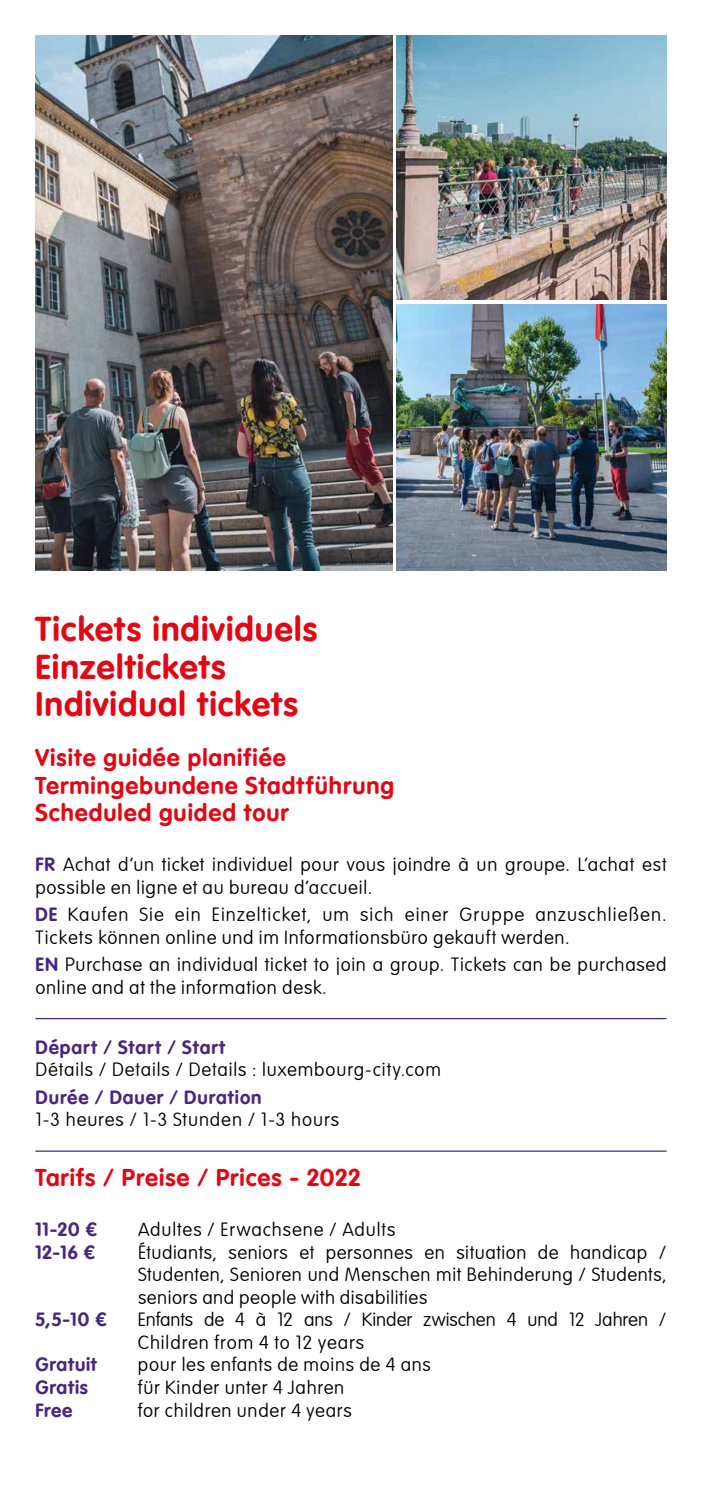
<style>
.page{position:relative;width:702px;height:1489px;background:#fff}
.page>*{position:absolute;margin:0;border:0;box-sizing:border-box;transform-origin:0 0}
.t1{font:700 33.75px/37.5px "VAG Rounded Next";letter-spacing:.03em;color:#e30613}
.t2{font:700 23.75px/27.5px "VAG Rounded Next";letter-spacing:.04em;color:#e30613}
.t3{font:300 18.75px/22.5px "VAG Rounded Next";letter-spacing:.035em;color:#000}
.t4{font:700 18.75px "VAG Rounded Next";letter-spacing:.045em;color:#482683}
.t5{font:300 18.75px/22.5px "VAG Rounded Next";color:#000}
.s1{font-weight:700;color:#482683}
</style>
<div class="page">
<hr style="left:35px;top:1017px;width:631px;height:2px;background:#482683">
<hr style="left:35px;top:1150px;width:631px;height:1px;background:#482683">
<img style="left:35px;top:35px;width:357px;height:535px">
<img style="left:396px;top:35px;width:270px;height:264px">
<img style="left:396px;top:304px;width:270px;height:266px">
<h1 class="t1" style="left:35px;top:610px;width:283px">Tickets individuels<br>Einzeltickets<br>Individual tickets</h1>
<p class="t2" style="left:35px;top:744px;width:360px">Visite guidée planifiée<br>Termingebundene Stadtführung<br>Scheduled guided tour</p>
<p class="t3" style="left:35px;top:854px;width:632px"><span class="s1">FR</span> Achat d’un ticket individuel pour vous joindre à un groupe. L’achat est possible en ligne et au bureau d’accueil.</p>
<p class="t3" style="left:35px;top:904px;width:632px"><span class="s1">DE</span> Kaufen Sie ein Einzelticket, um sich einer Gruppe anzuschließen.<br>Tickets können online und im Informationsbüro gekauft werden.</p>
<p class="t3" style="left:35px;top:954px;width:632px"><span class="s1">EN</span> Purchase an individual ticket to join a group. Tickets can be purchased online and at the information desk.</p>
<p class="t4" style="left:35px;top:1034px;width:191px">Départ / Start / Start</p>
<p class="t3" style="left:35px;top:1059px;width:407px">Détails / Details / Details : luxembourg-city.com</p>
<p class="t4" style="left:35px;top:1084px;width:228px">Durée / Dauer / Duration</p>
<p class="t3" style="left:35px;top:1109px;width:305px">1-3 heures / 1-3 Stunden / 1-3 hours</p>
<p class="t2" style="left:35px;top:1164px;width:326px">Tarifs / Preise / Prices - 2022</p>
<p class="t4" style="left:35px;top:1217px;width:63px">11-20 €</p>
<p class="t3" style="left:138px;top:1219px;width:259px">Adultes / Erwachsene / Adults</p>
<p class="t4" style="left:35px;top:1239px;width:61px">12-16 €</p>
<p class="t3" style="left:138px;top:1241px;width:530px;text-align:justify">Étudiants, seniors et personnes en situation de handicap / Studenten, Senioren und Menschen mit Behinderung / Students, seniors and people with disabilities</p>
<p class="t4" style="left:35px;top:1307px;width:73px">5,5-10 €</p>
<p class="t5" style="left:138px;top:1309px;width:530px">Enfants de 4 à 12 ans / Kinder zwischen 4 und 12 Jahren /<br>Children from 4 to 12 years</p>
<p class="t4" style="left:35px;top:1352px;width:63px">Gratuit</p>
<p class="t3" style="left:138px;top:1354px;width:294px">pour les enfants de moins de 4 ans</p>
<p class="t4" style="left:35px;top:1374px;width:54px">Gratis</p>
<p class="t3" style="left:138px;top:1376px;width:208px">für Kinder unter 4 Jahren</p>
<p class="t4" style="left:35px;top:1397px;width:39px">Free</p>
<p class="t3" style="left:138px;top:1399px;width:215px">for children under 4 years</p>
</div>
